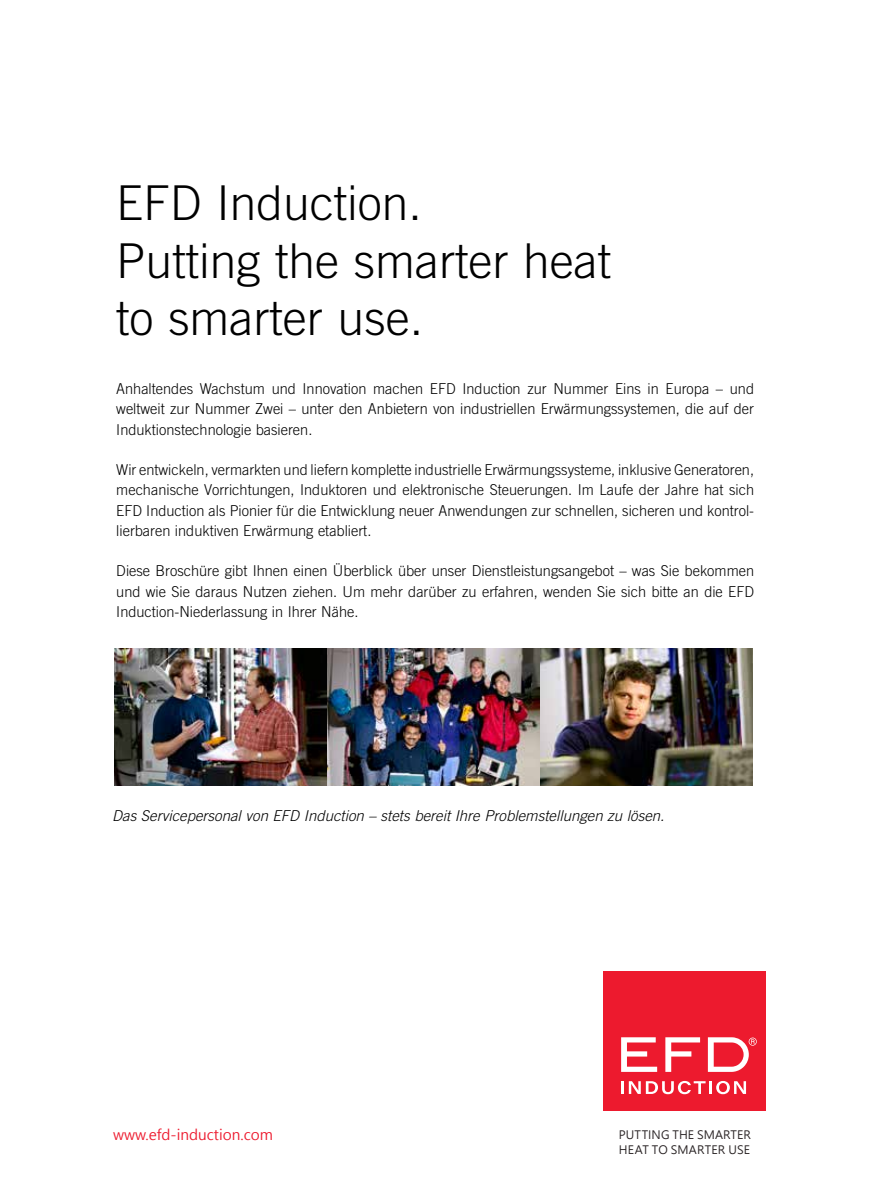
<style>
.page{position:relative;width:893px;height:1191px;background:#fff}
.page>*{position:absolute;margin:0;border:0;box-sizing:border-box;transform-origin:0 0}
.t1{font:300 48px/57.6px "Trade Gothic";color:#000}
.t2{font:300 15px/20.2px "Trade Gothic LT Std";color:#000;text-align:justify}
.t3{font:italic 300 15px "Trade Gothic LT Std";color:#000}
.t4{font:14.25px "Microsoft Jheng Hei";color:#ed1b2f}
.t5{font:11.55px/15px "Microsoft Jheng Hei";letter-spacing:.01em;color:#282223}
</style>
<div class="page">
<img style="left:115px;top:648px;width:212px;height:137px">
<img style="left:327px;top:648px;width:213px;height:137px">
<img style="left:540px;top:648px;width:213px;height:137px">
<div style="left:603px;top:971px;width:162px;height:139px;background:#ed1a2e"></div>
<svg style="left:621px;top:1037px;width:36px;height:35px"></svg>
<svg style="left:665px;top:1037px;width:35px;height:35px"></svg>
<svg style="left:621px;top:1081px;width:125px;height:13px"></svg>
<svg style="left:708px;top:1037px;width:49px;height:35px"></svg>
<h1 class="t1" style="left:116px;top:174px;width:496px">EFD Induction.<br>Putting the smarter heat to smarter use.</h1>
<p class="t2" style="left:116px;top:378px;width:639px">Anhaltendes Wachstum und Innovation machen EFD Induction zur Nummer Eins in Europa – und weltweit zur Nummer Zwei – unter den Anbietern von industriellen Erwärmungssystemen, die auf der Induktionstechnologie basieren.</p>
<p class="t2" style="left:116px;top:459px;width:639px">Wir entwickeln, vermarkten und liefern komplette industrielle Erwärmungssysteme, inklusive Generatoren, mechanische Vorrichtungen, Induktoren und elektronische Steuerungen. Im Laufe der Jahre hat sich EFD Induction als Pionier für die Entwicklung neuer Anwendungen zur schnellen, sicheren und kontrol&shy;lierbaren induktiven Erwärmung etabliert.</p>
<p class="t2" style="left:116px;top:561px;width:639px">Diese Broschüre gibt Ihnen einen Überblick über unser Dienstleistungsangebot – was Sie bekommen und wie Sie daraus Nutzen ziehen. Um mehr darüber zu erfahren, wenden Sie sich bitte an die EFD Induction-Niederlassung in Ihrer Nähe.</p>
<p class="t3" style="left:112px;top:806px;width:554px">Das Servicepersonal von EFD Induction – stets bereit Ihre Problemstellungen zu lösen.</p>
<p class="t4" style="left:113px;top:1126px;width:161px">www.efd-induction.com</p>
<p class="t5" style="left:619px;top:1127px;width:133px">PUTTING THE SMARTER<br>HEAT TO SMARTER USE</p>
</div>
